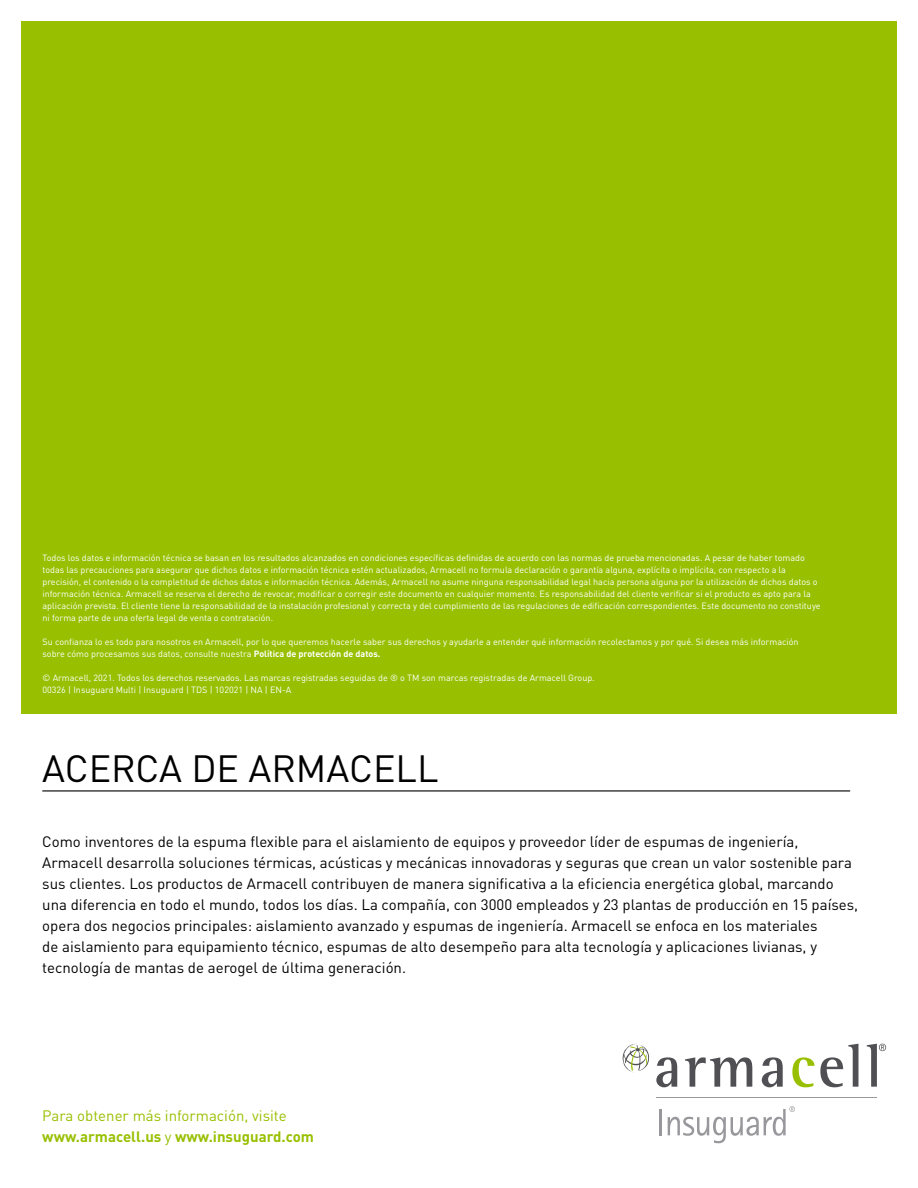
<style>
.page{position:relative;width:918px;height:1188px;background:#fff}
.page>*{position:absolute;margin:0;border:0;box-sizing:border-box;transform-origin:0 0}
.t1{font:37.5px "DIN Pro";color:#000}
.t2{font:15px/21px "DIN Pro";color:#000}
.t3{font:15px/21px "DIN Pro";color:#98c000}
.t4{font:9px/12px "DIN Pro";color:#fff}
.s1{font-weight:700}
</style>
<div class="page">
<div style="left:21px;top:21px;width:875px;height:693px;background:#98c000"></div>
<hr style="left:42px;top:790px;width:808px;height:2px;background:#000">
<svg style="left:656px;top:1057px;width:21px;height:30px"></svg>
<svg style="left:685px;top:1057px;width:67px;height:30px"></svg>
<svg style="left:762px;top:1057px;width:21px;height:30px"></svg>
<svg style="left:792px;top:1057px;width:22px;height:30px"></svg>
<svg style="left:820px;top:1044px;width:38px;height:43px"></svg>
<svg style="left:867px;top:1044px;width:19px;height:43px"></svg>
<svg style="left:623px;top:1044px;width:27px;height:29px"></svg>
<hr style="left:660px;top:1109px;width:2px;height:26px;background:#98989c">
<svg style="left:668px;top:1106px;width:127px;height:37px"></svg>
<hr style="left:656px;top:1098px;width:221px;height:1px;background:#98989c">
<p class="t4" style="left:43px;top:550px;width:780px">Todos los datos e información técnica se basan en los resultados alcanzados en condiciones específicas definidas de acuerdo con las normas de prueba mencionadas. A pesar de haber tomado todas las precauciones para asegurar que dichos datos e información técnica estén actualizados, Armacell no formula declaración o garantía alguna, explícita o implícita, con respecto a la precisión, el contenido o la completitud de dichos datos e información técnica. Además, Armacell no asume ninguna responsabilidad legal hacia persona alguna por la utilización de dichos datos o información técnica. Armacell se reserva el derecho de revocar, modificar o corregir este documento en cualquier momento. Es responsabilidad del cliente verificar si el producto es apto para la aplicación prevista. El cliente tiene la responsabilidad de la instalación profesional y correcta y del cumplimiento de las regulaciones de edificación correspondientes. Este documento no constituye ni forma parte de una oferta legal de venta o contratación.</p>
<p class="t4" style="left:43px;top:634px;width:758px">Su confianza lo es todo para nosotros en Armacell, por lo que queremos hacerle saber sus derechos y ayudarle a entender qué información recolectamos y por qué. Si desea más información sobre cómo procesamos sus datos, consulte nuestra <span class="s1">Política de protección de datos.</span></p>
<p class="t4" style="left:43px;top:670px;width:554px">© Armacell, 2021. Todos los derechos reservados. Las marcas registradas seguidas de ® o TM son marcas registradas de Armacell Group.<br>00326 | Insuguard Multi | Insuguard | TDS | 102021 | NA | EN-A</p>
<h1 class="t1" style="left:42px;top:739px;width:398px">ACERCA DE ARMACELL</h1>
<p class="t2" style="left:42px;top:830px;width:817px">Como inventores de la espuma flexible para el aislamiento de equipos y proveedor líder de espumas de ingeniería, Armacell desarrolla soluciones térmicas, acústicas y mecánicas innovadoras y seguras que crean un valor sostenible para sus clientes. Los productos de Armacell contribuyen de manera significativa a la eficiencia energética global, marcando una diferencia en todo el mundo, todos los días. La compañía, con 3000 empleados y 23 plantas de producción en 15 países, opera dos negocios principales: aislamiento avanzado y espumas de ingeniería. Armacell se enfoca en los materiales<br>de aislamiento para equipamiento técnico, espumas de alto desempeño para alta tecnología y aplicaciones livianas, y tecnología de mantas de aerogel de última generación.</p>
<h2 class="t3" style="left:42px;top:1104px;width:273px">Para obtener más información, visite <span class="s1">www.armacell.us</span> y <span class="s1">www.insuguard.com</span></h2>
</div>
